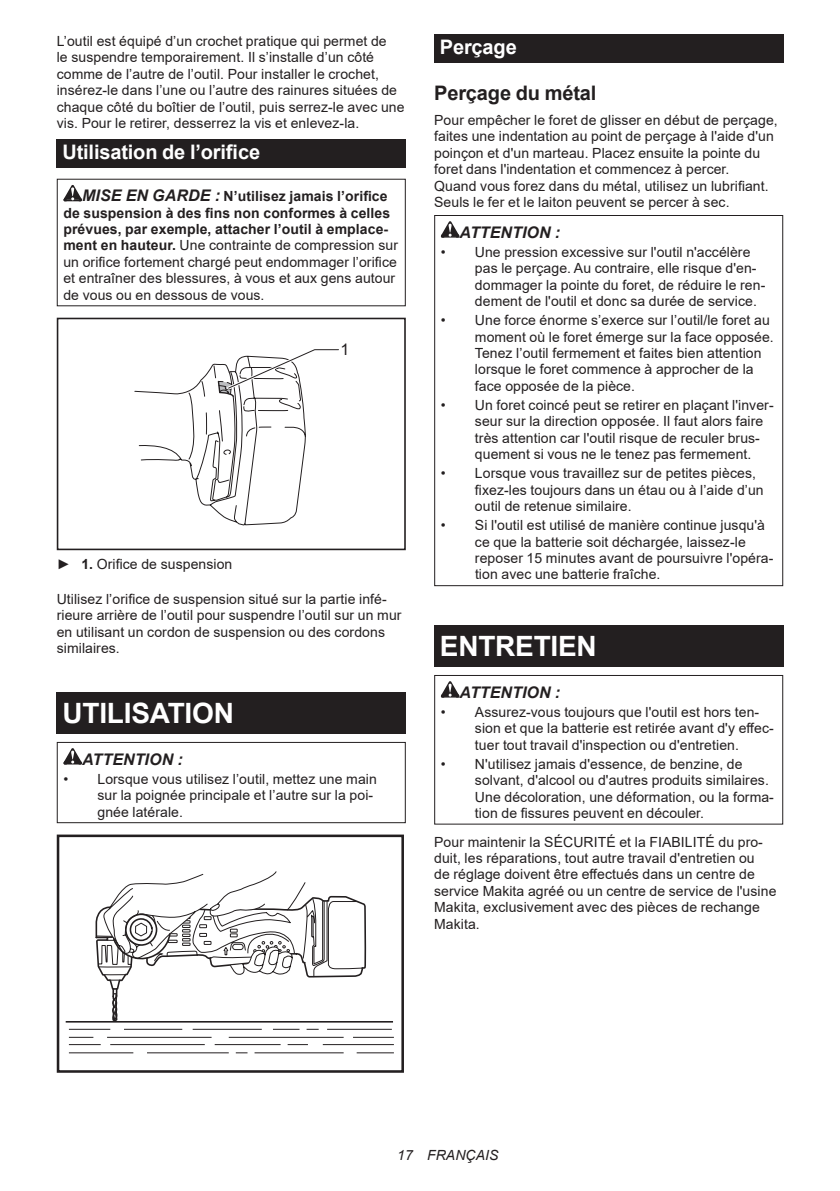
<style>
.page{position:relative;width:840px;height:1191px;background:#fff}
.page>*{position:absolute;margin:0;border:0;box-sizing:border-box;transform-origin:0 0}
.t1{font:700 28px "Arial";letter-spacing:-.01em;color:#fff}
.t2{font:700 20px "Arial";letter-spacing:-.01em;color:#fff}
.t3{font:700 20px "Arial";letter-spacing:-.01em;color:#231f20}
.t4{font:italic 700 16px "Arial";letter-spacing:.005em;color:#231f20}
.t5{font:16px "Arial";color:#231f20}
.t6{font:14px/16.4px "Arial";letter-spacing:.005em;color:#231f20}
.t7{font:italic 14px "Arial";letter-spacing:.005em;color:#231f20}
.s1{font-weight:700;font-style:italic;font-size:16px}
.s2{font-weight:700}
</style>
<div class="page">
<div style="left:57px;top:139px;width:348px;height:29px;background:#231f20"></div>
<svg style="left:63px;top:185px;width:19px;height:16px"></svg>
<div style="left:57px;top:318px;width:348px;height:232px;border:2px solid #231f20"></div>
<svg style="left:134px;top:349px;width:205px;height:176px"></svg>
<div style="left:57px;top:693px;width:348px;height:41px;background:#231f20"></div>
<svg style="left:63px;top:748px;width:19px;height:16px"></svg>
<div style="left:57px;top:742px;width:348px;height:81px;border:1px solid #231f20"></div>
<div style="left:57px;top:834px;width:347px;height:238px;border:3px solid #231f20"></div>
<hr style="left:66px;top:1021px;width:327px;height:1px;background:#231f20">
<hr style="left:69px;top:1029px;width:41px;height:1px;background:#231f20">
<svg style="left:69px;top:1037px;width:24px;height:1px"></svg>
<hr style="left:69px;top:1044px;width:32px;height:1px;background:#231f20">
<hr style="left:69px;top:1052px;width:64px;height:1px;background:#231f20">
<hr style="left:124px;top:1029px;width:58px;height:1px;background:#231f20">
<hr style="left:192px;top:1029px;width:70px;height:1px;background:#231f20">
<hr style="left:327px;top:1029px;width:64px;height:1px;background:#231f20">
<svg style="left:306px;top:1029px;width:12px;height:1px"></svg>
<svg style="left:273px;top:1029px;width:26px;height:1px"></svg>
<hr style="left:353px;top:1037px;width:40px;height:1px;background:#231f20">
<hr style="left:229px;top:1037px;width:114px;height:1px;background:#231f20">
<hr style="left:107px;top:1037px;width:104px;height:1px;background:#231f20">
<hr style="left:322px;top:1044px;width:71px;height:1px;background:#231f20">
<svg style="left:287px;top:1044px;width:21px;height:1px"></svg>
<hr style="left:214px;top:1044px;width:66px;height:1px;background:#231f20">
<hr style="left:110px;top:1044px;width:95px;height:1px;background:#231f20">
<hr style="left:356px;top:1052px;width:37px;height:1px;background:#231f20">
<hr style="left:254px;top:1052px;width:89px;height:1px;background:#231f20">
<hr style="left:147px;top:1052px;width:82px;height:1px;background:#231f20">
<svg style="left:95px;top:871px;width:273px;height:152px"></svg>
<div style="left:434px;top:34px;width:348px;height:29px;background:#231f20"></div>
<svg style="left:440px;top:221px;width:19px;height:17px"></svg>
<div style="left:434px;top:215px;width:348px;height:371px;border:1px solid #231f20"></div>
<div style="left:434px;top:626px;width:348px;height:41px;background:#231f20"></div>
<svg style="left:440px;top:681px;width:19px;height:16px"></svg>
<div style="left:434px;top:675px;width:348px;height:149px;border:1px solid #231f20"></div>
<p class="t6" style="left:57px;top:33px;width:349px">L’outil est équipé d’un crochet pratique qui permet de<br>le suspendre temporairement. Il s’installe d’un côté comme de l’autre de l’outil. Pour installer le crochet, insérez-le dans l’une ou l’autre des rainures situées de chaque côté du boîtier de l’outil, puis serrez-le avec une vis. Pour le retirer, desserrez la vis et enlevez-la.</p>
<h2 class="t2" style="left:62px;top:138px;width:199px">Utilisation de l’orifice</h2>
<p class="t6" style="left:63px;top:188px;width:336px;text-indent:19px"><span class="s1">MISE EN GARDE :</span> <span class="s2">N’utilisez jamais l’orifice de suspension à des fins non conformes à celles prévues, par exemple, attacher l’outil à emplace&shy;ment en hauteur.</span> Une contrainte de compression sur un orifice fortement chargé peut endommager l’orifice et entraîner des blessures, à vous et aux gens autour de vous ou en dessous de vous.</p>
<p class="t5" style="left:340px;top:339px;width:10px">1</p>
<p class="t6" style="left:57px;top:556px;width:177px">► <span class="s2">1.</span> Orifice de suspension</p>
<p class="t6" style="left:57px;top:591px;width:346px">Utilisez l’orifice de suspension situé sur la partie infé&shy;rieure arrière de l’outil pour suspendre l’outil sur un mur en utilisant un cordon de suspension ou des cordons similaires.</p>
<h1 class="t1" style="left:62px;top:693px;width:173px">UTILISATION</h1>
<p class="t4" style="left:82px;top:748px;width:102px">ATTENTION :</p>
<p class="t6" style="left:97px;top:770px;width:281px;text-indent:-34px">• Lorsque vous utilisez l’outil, mettez une main sur la poignée principale et l’autre sur la poi&shy;gnée latérale.</p>
<h2 class="t2" style="left:439px;top:33px;width:78px">Perçage</h2>
<h2 class="t3" style="left:434px;top:79px;width:164px">Perçage du métal</h2>
<p class="t6" style="left:434px;top:112px;width:345px">Pour empêcher le foret de glisser en début de perçage, faites une indentation au point de perçage à l'aide d'un poinçon et d'un marteau. Placez ensuite la pointe du foret dans l'indentation et commencez à percer.<br>Quand vous forez dans du métal, utilisez un lubrifiant.<br>Seuls le fer et le laiton peuvent se percer à sec.</p>
<p class="t4" style="left:459px;top:221px;width:102px">ATTENTION :</p>
<p class="t6" style="left:474px;top:244px;width:292px;text-indent:-34px">• Une pression excessive sur l'outil n'accélère pas le perçage. Au contraire, elle risque d'en&shy;dommager la pointe du foret, de réduire le ren&shy;dement de l'outil et donc sa durée de service.</p>
<p class="t6" style="left:474px;top:312px;width:300px;text-indent:-34px">• Une force énorme s’exerce sur l’outil/le foret au moment où le foret émerge sur la face opposée.<br>Tenez l’outil fermement et faites bien attention lorsque le foret commence à approcher de la face opposée de la pièce.</p>
<p class="t6" style="left:474px;top:397px;width:300px;text-indent:-34px">• Un foret coincé peut se retirer en plaçant l'inver&shy;seur sur la direction opposée. Il faut alors faire très attention car l'outil risque de reculer brus&shy;quement si vous ne le tenez pas fermement.</p>
<p class="t6" style="left:474px;top:465px;width:290px;text-indent:-34px">• Lorsque vous travaillez sur de petites pièces, fixez-les toujours dans un étau ou à l’aide d’un outil de retenue similaire.</p>
<p class="t6" style="left:474px;top:517px;width:300px;text-indent:-34px">• Si l'outil est utilisé de manière continue jusqu'à ce que la batterie soit déchargée, laissez-le reposer 15 minutes avant de poursuivre l'opéra&shy;tion avec une batterie fraîche.</p>
<h1 class="t1" style="left:439px;top:626px;width:158px">ENTRETIEN</h1>
<p class="t4" style="left:459px;top:681px;width:102px">ATTENTION :</p>
<p class="t6" style="left:474px;top:703px;width:300px;text-indent:-34px">• Assurez-vous toujours que l'outil est hors ten&shy;sion et que la batterie est retirée avant d'y effec&shy;tuer tout travail d'inspection ou d'entretien.</p>
<p class="t6" style="left:474px;top:755px;width:300px;text-indent:-34px">• N'utilisez jamais d'essence, de benzine, de solvant, d'alcool ou d'autres produits similaires.<br>Une décoloration, une déformation, ou la forma&shy;tion de fissures peuvent en découler.</p>
<p class="t6" style="left:434px;top:833px;width:343px">Pour maintenir la SÉCURITÉ et la FIABILITÉ du pro&shy;duit, les réparations, tout autre travail d'entretien ou<br>de réglage doivent être effectués dans un centre de service Makita agréé ou un centre de service de l'usine Makita, exclusivement avec des pièces de rechange Makita.</p>
<p class="t7" style="left:397px;top:1146px;width:103px">17 FRANÇAIS</p>
</div>
